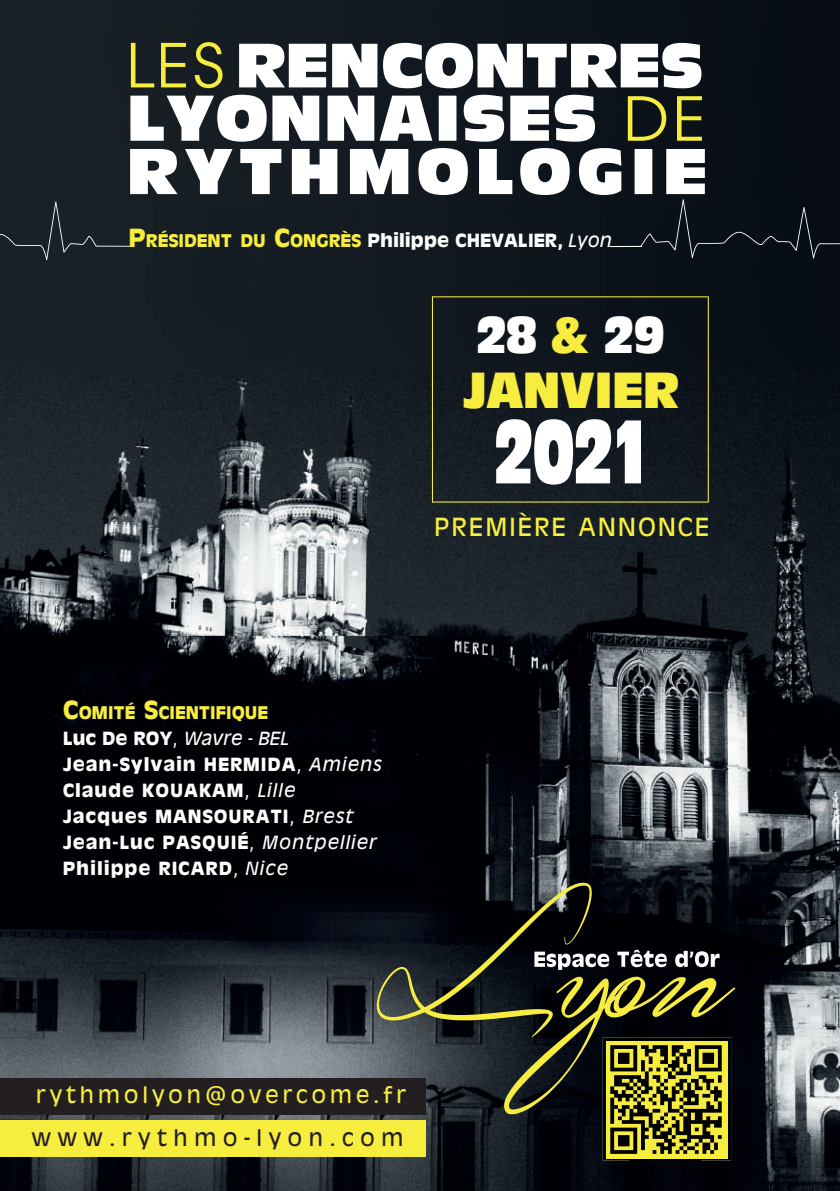
<style>
.page{position:relative;width:840px;height:1191px;background:#fff}
.page>*{position:absolute;margin:0;border:0;box-sizing:border-box;transform-origin:0 0}
.t1{font:82.4px "Antique Olive Compact";color:#fff;scale:.67 1}
.t2{font:60.2px/53.4px "Antique Olive Compact";letter-spacing:.09em;color:#fff}
.t3{font:58.2px "Antique Olive Compact";letter-spacing:-.01em;color:#fff}
.t4{font:47.2px/55.4px "Antique Olive Compact";letter-spacing:-.02em;color:#f7ed3f;scale:.9 1}
.t5{font:24.4px "Antique Olive";letter-spacing:.07em;color:#f7ed3f}
.t6{font:21.4px "Antique Olive";letter-spacing:.16em;color:#f7ed3f}
.t7{font:21.4px "Antique Olive";letter-spacing:.28em;color:#231f20}
.t8{font:700 17.8px/26.2px "Antique Olive";letter-spacing:.05em;color:#fff}
.t9{font:700 17.8px "Antique Olive";color:#fff}
.t10{font:700 17px "Antique Olive";color:#f7ed3f}
.s1{font-family:"Avant Garde";font-size:60.2px;color:#f7ed3f}
.s2{font-family:"Avant Garde";color:#f7ed3f}
.s3{font-size:24.4px;color:#f7ed3f}
.s4{font-size:17px;color:#f7ed3f}
.s5{font-weight:400;font-style:italic}
.s6{color:#fff}
.s7{font-size:24.4px}
.s8{font-weight:400}
</style>
<div class="page">
<img style="left:0;top:0;width:839px;height:1051px">
<img style="left:0;top:1051px;width:629px;height:140px">
<img style="left:700px;top:1051px;width:139px;height:140px">
<div style="left:629px;top:1160px;width:71px;height:31px;background:#010209"></div>
<div style="left:640px;top:199px;width:199px;height:59px;background:#090f17"></div>
<div style="left:0;top:201px;width:131px;height:60px;background:#182127"></div>
<hr style="left:609px;top:246px;width:32px;height:1px;background:#fff">
<div style="left:0;top:1120px;width:425px;height:36px;background:#f7ed3f"></div>
<div style="left:0;top:1078px;width:425px;height:36px;background:#231f20"></div>
<svg style="left:376px;top:882px;width:358px;height:232px;background:#21231d"></svg>
<img style="left:602px;top:1037px;width:128px;height:123px">
<img style="left:606px;top:1041px;width:121px;height:117px">
<svg style="left:534px;top:949px;width:185px;height:21px"></svg>
<svg style="left:431px;top:296px;width:277px;height:206px;background:#131a1f"></svg>
<h3 class="t3" style="left:126px;top:26px;width:578px"><span class="s1">LES</span> RENCONTRES</h3>
<h2 class="t2" style="left:126px;top:91px;width:583px">LYONNAISES <span class="s2">DE<br></span>RYTHMOLOGIE</h2>
<p class="t9" style="left:128px;top:228px;width:485px"><span class="s3">P</span><span class="s4">RÉSIDENT DU</span> <span class="s3">C</span><span class="s4">ONGRÈS</span> Philippe CHEVALIER, <span class="s5">Lyon</span></p>
<h3 class="t4" style="left:461px;top:306px;width:242px"><span class="s6">28</span> &amp; <span class="s6">29<br></span>JANVIER</h3>
<h1 class="t1" style="left:493px;top:396px;width:232px">2021</h1>
<h3 class="t5" style="left:434px;top:511px;width:276px">PREMIÈRE ANNONCE</h3>
<p class="t10" style="left:63px;top:701px;width:207px"><span class="s7">C</span>OMITÉ <span class="s7">S</span>CIENTIFIQUE</p>
<p class="t8" style="left:63px;top:724px;width:320px">Luc De ROY<span class="s8">,</span> <span class="s5">Wavre - BEL<br></span>Jean-Sylvain HERMIDA<span class="s8">,</span> <span class="s5">Amiens<br></span>Claude KOUAKAM<span class="s8">,</span> <span class="s5">Lille<br></span>Jacques MANSOURATI<span class="s8">,</span> <span class="s5">Brest<br></span>Jean-Luc PASQUIÉ<span class="s8">,</span> <span class="s5">Montpellier<br></span>Philippe RICARD<span class="s8">,</span> <span class="s5">Nice</span></p>
<p class="t6" style="left:36px;top:1080px;width:372px">rythmolyon@overcome.fr</p>
<p class="t7" style="left:32px;top:1124px;width:373px">www.rythmo-lyon.com</p>
</div>
